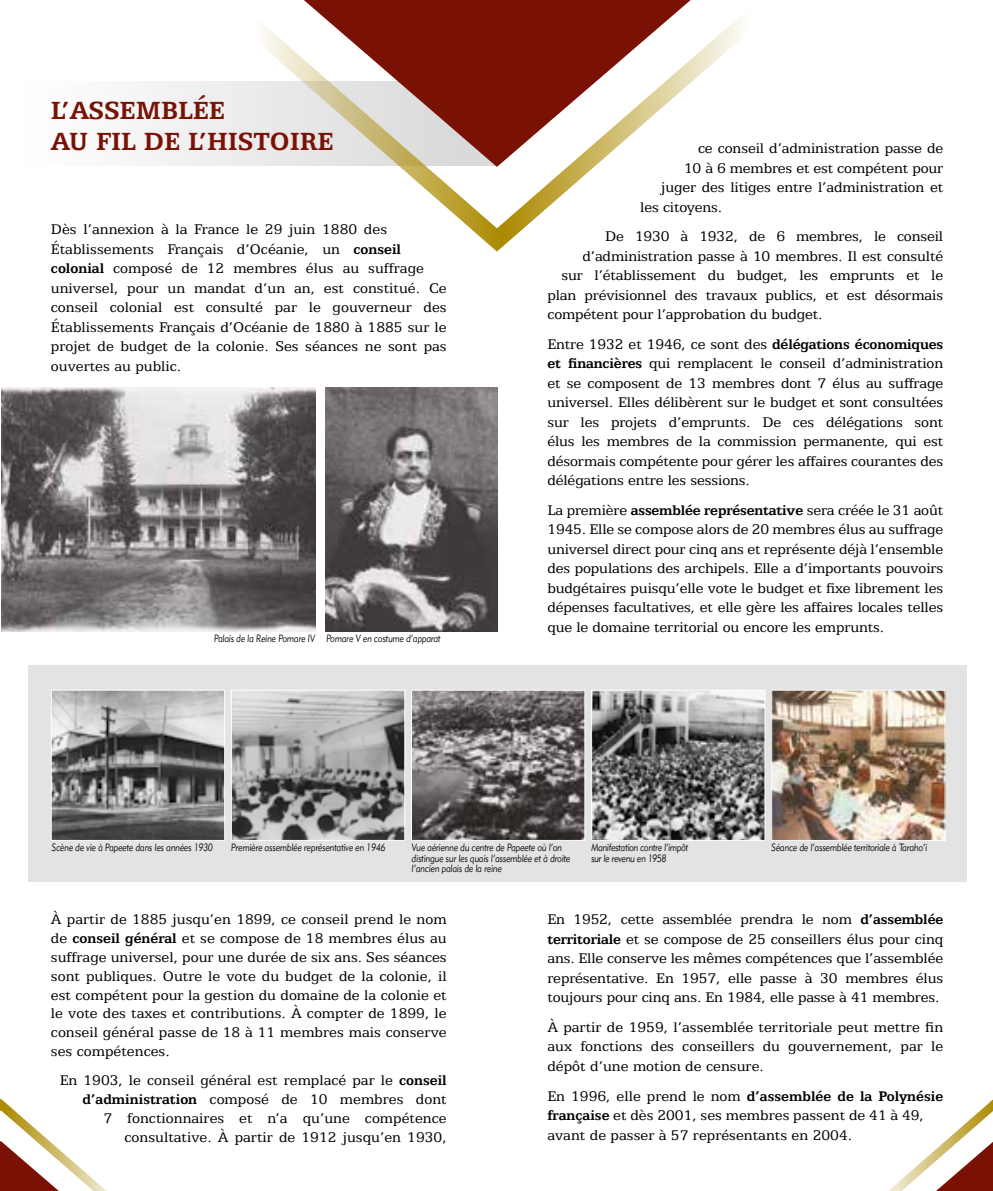
<style>
.page{position:relative;width:993px;height:1191px;background:#fff}
.page>*{position:absolute;margin:0;border:0;box-sizing:border-box;transform-origin:0 0}
.t1{font:700 28px/30.8px "Egyptian 505 BT";color:#791104}
.t2{font:15.75px/19.4px "Egyptian 505 BT";color:#000;text-align:justify}
.t3{font:10.5px/10.5px "Geometric 415 BT Lite A";letter-spacing:-.115em;color:#0a0a0a;scale:.8 1}
.s1{font-weight:700}
</style>
<div class="page">
<div style="left:29px;top:665px;width:937px;height:216px;background:#e3e3e3"></div>
<svg style="left:148px;top:0;width:594px;height:252px"></svg>
<svg style="left:304px;top:0;width:386px;height:167px"></svg>
<svg style="left:0;top:1098px;width:107px;height:93px"></svg>
<svg style="left:889px;top:1100px;width:103px;height:91px"></svg>
<img style="left:326px;top:387px;width:171px;height:244px">
<img style="left:1px;top:387px;width:314px;height:244px">
<img style="left:773px;top:692px;width:170px;height:147px">
<div style="left:771px;top:690px;width:174px;height:151px;border:1px solid #fff"></div>
<img style="left:53px;top:692px;width:170px;height:147px">
<div style="left:51px;top:690px;width:174px;height:151px;border:1px solid #fff"></div>
<img style="left:233px;top:692px;width:170px;height:147px">
<div style="left:231px;top:690px;width:174px;height:151px;border:1px solid #fff"></div>
<img style="left:593px;top:692px;width:170px;height:147px">
<div style="left:591px;top:690px;width:174px;height:151px;border:1px solid #fff"></div>
<img style="left:413px;top:692px;width:170px;height:147px">
<div style="left:411px;top:690px;width:174px;height:151px;border:1px solid #fff"></div>
<h1 class="t1" style="left:51px;top:95px;width:284px">L’ASSEMBLÉE<br>AU FIL DE L’HISTOIRE</h1>
<p class="t2" style="left:51px;top:219px;width:397px;text-align:left">Dès l’annexion à la France le 29 juin 1880 des Établissements Français d’Océanie, un <span class="s1">conseil colonial</span> composé de 12 membres élus au suffrage universel, pour un mandat d’un an, est constitué. Ce conseil colonial est consulté par le gouverneur des Établissements Français d’Océanie de 1880 à 1885 sur le projet de budget de la colonie. Ses séances ne sont pas ouvertes au public.</p>
<p class="t3" style="left:214px;top:633px;width:123px">Palais de la Reine Pomare IV</p>
<p class="t3" style="left:326px;top:633px;width:145px">Pomare V en costume d’apparat</p>
<p class="t2" style="left:697px;top:139px;width:247px">ce conseil d’administration passe de</p>
<p class="t2" style="left:683px;top:158px;width:261px">10 à 6 membres et est compétent pour</p>
<p class="t2" style="left:661px;top:178px;width:283px">juger des litiges entre l’administration et</p>
<p class="t2" style="left:640px;top:197px;width:83px">les citoyens.</p>
<p class="t2" style="left:605px;top:226px;width:339px">De 1930 à 1932, de 6 membres, le conseil</p>
<p class="t2" style="left:582px;top:246px;width:362px">d’administration passe à 10 membres. Il est consulté</p>
<p class="t2" style="left:561px;top:265px;width:383px">sur l’établissement du budget, les emprunts et le</p>
<p class="t2" style="left:547px;top:285px;width:397px">plan prévisionnel des travaux publics, et est désormais</p>
<p class="t2" style="left:547px;top:304px;width:276px">compétent pour l’approbation du budget.</p>
<p class="t2" style="left:547px;top:334px;width:397px">Entre 1932 et 1946, ce sont des <span class="s1">délégations économiques et financières</span> qui remplacent le conseil d’administration et se composent de 13 membres dont 7 élus au suffrage universel. Elles délibèrent sur le budget et sont consultées sur les projets d’emprunts. De ces délégations sont élus les membres de la commission permanente, qui est désormais compétente pour gérer les affaires courantes des délégations entre les sessions.</p>
<p class="t2" style="left:547px;top:500px;width:397px">La première <span class="s1">assemblée représentative</span> sera créée le 31 août 1945. Elle se compose alors de 20 membres élus au suffrage universel direct pour cinq ans et représente déjà l’ensemble des populations des archipels. Elle a d’importants pouvoirs budgétaires puisqu’elle vote le budget et fixe librement les dépenses facultatives, et elle gère les affaires locales telles que le domaine territorial ou encore les emprunts.</p>
<p class="t3" style="left:52px;top:842px;width:204px">Scène de vie à Papeete dans les années 1930</p>
<p class="t3" style="left:231px;top:842px;width:195px">Première assemblée représentative en 1946</p>
<p class="t3" style="left:590px;top:842px;width:124px">Manifestation contre l’impôt</p>
<p class="t3" style="left:771px;top:842px;width:197px">Séance de l’assemblée territoriale à Taraho’i</p>
<p class="t3" style="left:590px;top:852px;width:97px">sur le revenu en 1958</p>
<p class="t3" style="left:411px;top:842px;width:201px">Vue aérienne du centre de Papeete où l’on distingue sur les quais l’assemblée et à droite l’ancien palais de la reine</p>
<p class="t2" style="left:51px;top:909px;width:397px;line-height:18.9px">À partir de 1885 jusqu’en 1899, ce conseil prend le nom de <span class="s1">conseil général</span> et se compose de 18 membres élus au suffrage universel, pour une durée de six ans. Ses séances sont publiques. Outre le vote du budget de la colonie, il est compétent pour la gestion du domaine de la colonie et le vote des taxes et contributions. À compter de 1899, le conseil général passe de 18 à 11 membres mais conserve ses compétences.</p>
<p class="t2" style="left:60px;top:1070px;width:388px;line-height:18.9px;text-align:right">En 1903, le conseil général est remplacé par le <span class="s1">conseil d’administration</span> composé de 10 membres dont<br>7 fonctionnaires et n’a qu’une compétence consultative. À partir de 1912 jusqu’en 1930,</p>
<p class="t2" style="left:547px;top:909px;width:397px">En 1952, cette assemblée prendra le nom <span class="s1">d’assemblée territoriale</span> et se compose de 25 conseillers élus pour cinq ans. Elle conserve les mêmes compétences que l’assemblée représentative. En 1957, elle passe à 30 membres élus toujours pour cinq ans. En 1984, elle passe à 41 membres.</p>
<p class="t2" style="left:547px;top:1017px;width:397px">À partir de 1959, l’assemblée territoriale peut mettre fin aux fonctions des conseillers du gouvernement, par le dépôt d’une motion de censure.</p>
<p class="t2" style="left:547px;top:1085px;width:397px;text-align:left">En 1996, elle prend le nom <span class="s1">d’assemblée de la Polynésie française</span> et dès 2001, ses membres passent de 41 à 49, avant de passer à 57 représentants en 2004.</p>
</div>
